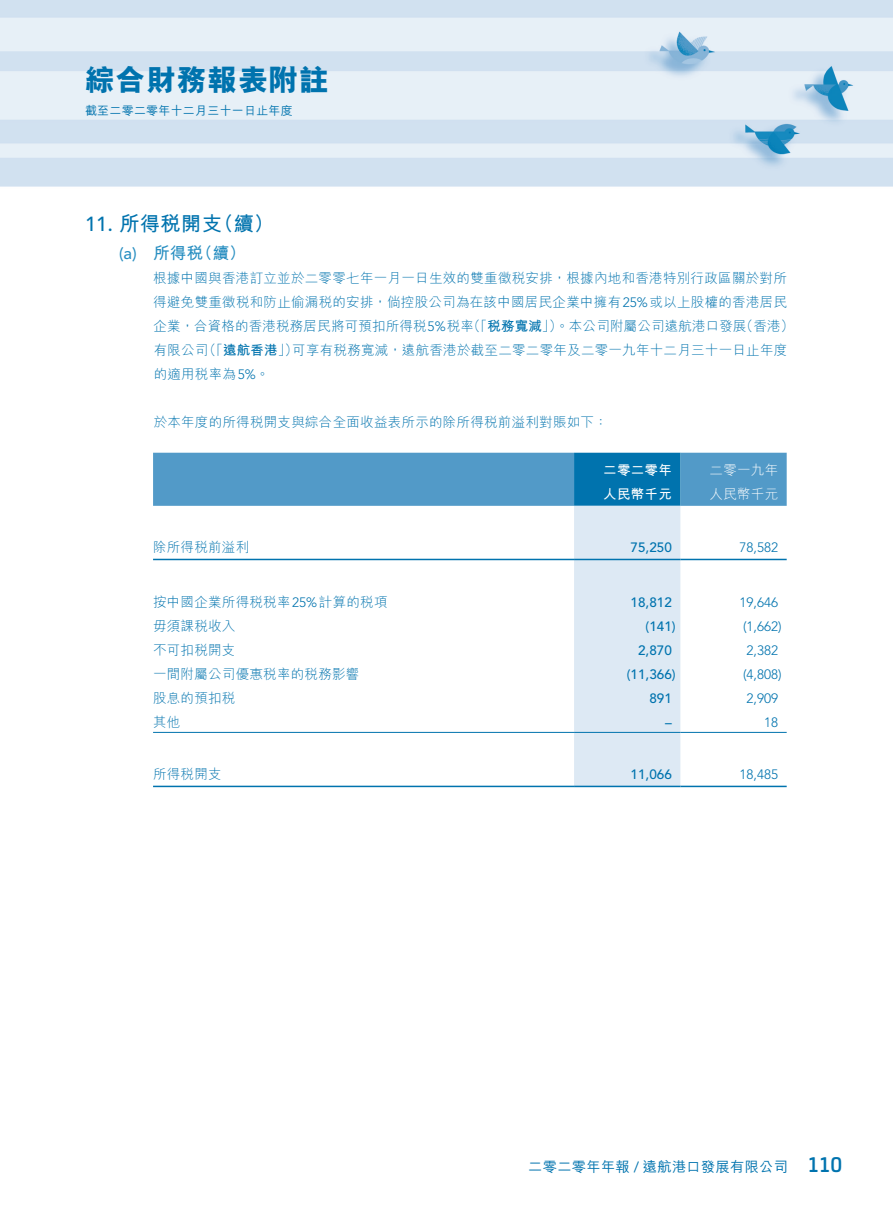
<style>
.page{position:relative;width:893px;height:1212px;background:#fff}
.page>*{position:absolute;margin:0;border:0;box-sizing:border-box;transform-origin:0 0}
.t1{font:800 30px "M Hei HK";letter-spacing:.02em;color:#0073ae}
.t2{font:600 24px "Neuron";color:#0073ae}
.t3{font:700 20.25px "M Hei HK";letter-spacing:.02em;color:#0073ae}
.t4{font:700 16.5px "M Hei HK";color:#278ec1}
.t5{font:500 16.5px "Avenir LT Std";color:#278ec1}
.t6{font:500 14.25px "M Hei HK";letter-spacing:.02em;color:#0073ae}
.t7{font:300 13.5px/24px "M Hei HK";letter-spacing:.02em;color:#0073ae}
.t8{font:300 13.5px "Avenir LT Std";color:#0073ae}
.t9{font:500 13.5px "Avenir LT Std";color:#0073ae}
.t10{font:300 13.5px "M Hei HK";letter-spacing:.02em;color:#fff}
.t11{font:700 13.5px "M Hei HK";letter-spacing:.02em;color:#fff}
.t12{font:500 12px "M Hei HK";letter-spacing:.02em;color:#0073ae}
.s1{font-family:"Avenir LT Std";font-weight:500}
.s2{font-family:"Avenir LT Std"}
.s3{font-weight:700}
.s4{font-family:"Avenir LT Std";font-weight:400}
</style>
<div class="page">
<img style="left:0;top:0;width:893px;height:788px">
<svg style="left:153px;top:453px;width:634px;height:333px"></svg>
<hr style="left:153px;top:559px;width:421px;height:1px;background:#0073ae">
<hr style="left:574px;top:559px;width:106px;height:1px;background:#0073ae">
<hr style="left:680px;top:559px;width:107px;height:1px;background:#0073ae">
<hr style="left:153px;top:732px;width:421px;height:1px;background:#0073ae">
<hr style="left:574px;top:732px;width:106px;height:1px;background:#0073ae">
<hr style="left:680px;top:732px;width:107px;height:1px;background:#0073ae">
<hr style="left:153px;top:786px;width:421px;height:1px;background:#0073ae">
<hr style="left:574px;top:786px;width:106px;height:1px;background:#0073ae">
<hr style="left:680px;top:786px;width:107px;height:1px;background:#0073ae">
<h1 class="t1" style="left:85px;top:65px;width:246px">綜合財務報表附註</h1>
<p class="t12" style="left:85px;top:102px;width:209px">截至二零二零年十二月三十一日止年度</p>
<h3 class="t3" style="left:85px;top:209px;width:138px"><span class="s1">11.</span> 所得稅開支</h3>
<p class="t4" style="left:196px;top:241px;width:51px">（續(</p>
<h3 class="t3" style="left:213px;top:209px;width:62px">（續(</h3>
<p class="t4" style="left:153px;top:241px;width:52px">所得稅</p>
<p class="t5" style="left:119px;top:244px;width:19px">)a(</p>
<p class="t7" style="left:153px;top:266px;width:635px">根據中國與香港訂立並於二零零七年一月一日生效的雙重徵稅安排，根據內地和香港特別行政區關於對所</p>
<p class="t7" style="left:153px;top:290px;width:635px">得避免雙重徵稅和防止偷漏稅的安排，倘控股公司為在該中國居民企業中擁有<span class="s2">25%</span>或以上股權的香港居民</p>
<p class="t7" style="left:740px;top:314px;width:56px">（香港(</p>
<p class="t7" style="left:467px;top:314px;width:281px">（「<span class="s3">稅務寬減</span>」）。本公司附屬公司遠航港口發展</p>
<p class="t7" style="left:292px;top:314px;width:496px;text-indent:-139px">企業，合資格的香港稅務居民將可預扣所得稅<span class="s2">5%</span>稅率<br>可享有稅務寬減，遠航香港於截至二零二零年及二零一九年十二月三十一日止年度</p>
<p class="t7" style="left:203px;top:338px;width:97px">（「<span class="s3">遠航香港</span>」）</p>
<p class="t7" style="left:154px;top:338px;width:117px">有限公司<br>的適用稅率為<span class="s2">5%</span>。</p>
<p class="t7" style="left:154px;top:410px;width:455px">於本年度的所得稅開支與綜合全面收益表所示的除所得稅前溢利對賬如下：</p>
<p class="t11" style="left:603px;top:460px;width:70px">二零二零年</p>
<p class="t10" style="left:710px;top:463px;width:70px">二零一九年</p>
<p class="t11" style="left:603px;top:484px;width:70px">人民幣千元</p>
<p class="t10" style="left:710px;top:487px;width:70px">人民幣千元</p>
<p class="t7" style="left:153px;top:535px;width:98px">除所得稅前溢利</p>
<p class="t9" style="left:631px;top:540px;width:43px">75,250</p>
<p class="t8" style="left:739px;top:539px;width:40px">78,582</p>
<p class="t7" style="left:153px;top:589px;width:236px">按中國企業所得稅稅率<span class="s2">25%</span>計算的稅項</p>
<p class="t9" style="left:631px;top:594px;width:43px">18,812</p>
<p class="t8" style="left:739px;top:594px;width:40px">19,646</p>
<p class="t7" style="left:153px;top:613px;width:84px">毋須課稅收入</p>
<p class="t9" style="left:646px;top:618px;width:32px">)141(</p>
<p class="t8" style="left:743px;top:618px;width:40px">)1,662(</p>
<p class="t7" style="left:153px;top:637px;width:84px">不可扣稅開支</p>
<p class="t9" style="left:638px;top:642px;width:35px">2,870</p>
<p class="t8" style="left:747px;top:642px;width:33px">2,382</p>
<p class="t7" style="left:153px;top:661px;width:208px">一間附屬公司優惠稅率的稅務影響</p>
<p class="t9" style="left:627px;top:666px;width:50px">)11,366(</p>
<p class="t8" style="left:743px;top:666px;width:40px">)4,808(</p>
<p class="t7" style="left:153px;top:685px;width:84px">股息的預扣稅</p>
<p class="t9" style="left:649px;top:690px;width:24px">891</p>
<p class="t8" style="left:747px;top:690px;width:33px">2,909</p>
<p class="t7" style="left:153px;top:709px;width:29px">其他</p>
<p class="t9" style="left:665px;top:714px;width:8px">–</p>
<p class="t8" style="left:764px;top:714px;width:16px">18</p>
<p class="t7" style="left:153px;top:762px;width:70px">所得稅開支</p>
<p class="t9" style="left:631px;top:766px;width:43px">11,066</p>
<p class="t8" style="left:739px;top:766px;width:40px">18,485</p>
<p class="t6" style="left:528px;top:1157px;width:261px">二零二零年年報 <span class="s4">/</span> 遠航港口發展有限公司</p>
<h2 class="t2" style="left:808px;top:1151px;width:35px">110</h2>
</div>
